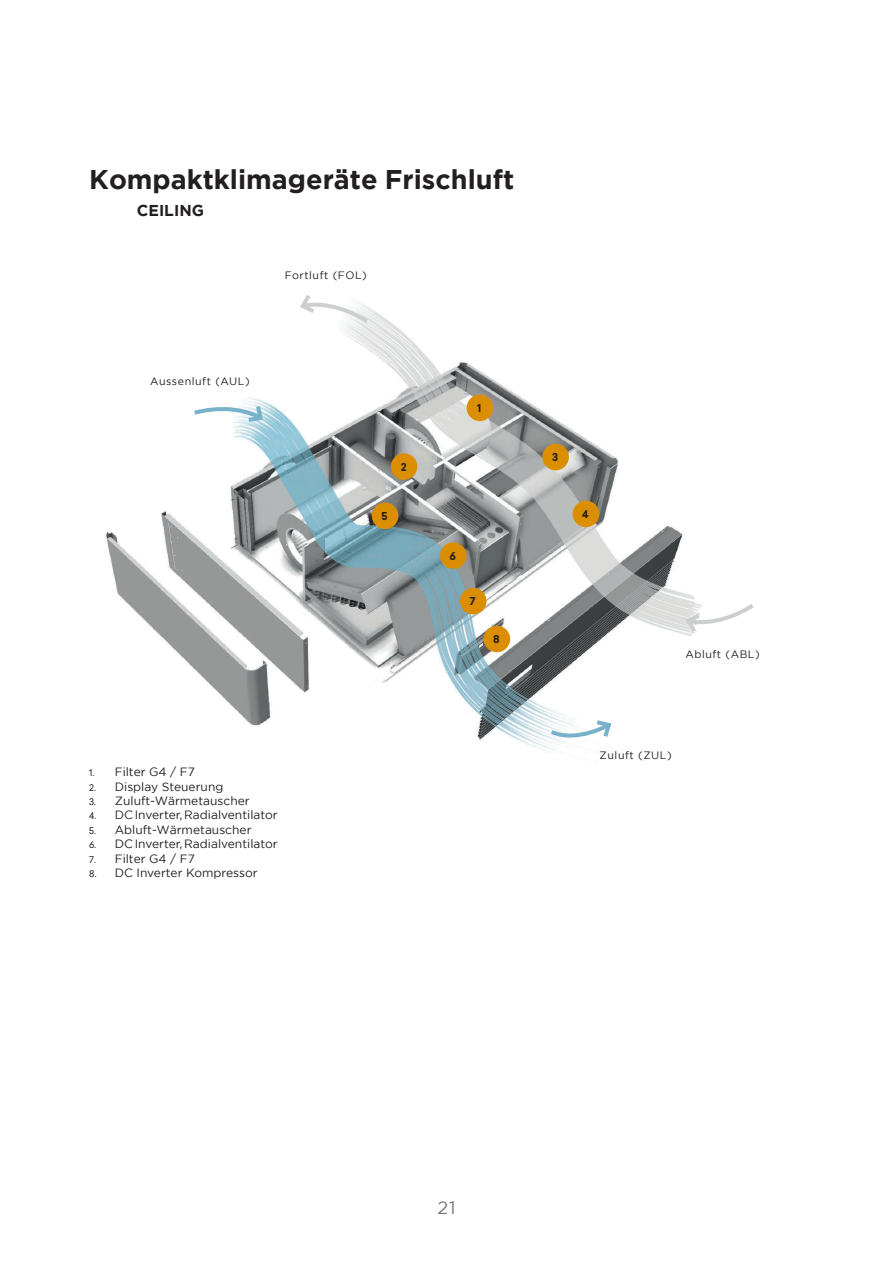
<style>
.page{position:relative;width:893px;height:1263px;background:#fff}
.page>*{position:absolute;margin:0;border:0;box-sizing:border-box;transform-origin:0 0}
.t1{font:700 27px "Gotham";color:#231f20}
.t2{font:18px "Gotham";color:#77777a}
.t3{font:700 15.75px "Gotham";color:#231f20}
.t4{font:12px "Gotham";color:#231f20}
.t5{font:10.65px "Gotham";letter-spacing:.05em;color:#231f20}
.t6{font:700 10.65px "Sailec";color:#231f20}
.s1{font-family:"Sailec";font-size:9px}
</style>
<div class="page">
<img style="left:105px;top:310px;width:590px;height:441px">
<div style="left:460px;top:588px;width:26px;height:26px;background:#db8f00;border-radius:50%"></div>
<div style="left:484px;top:626px;width:26px;height:26px;background:#db8f00;border-radius:50%"></div>
<div style="left:467px;top:395px;width:26px;height:26px;background:#db8f00;border-radius:50%"></div>
<div style="left:391px;top:453px;width:26px;height:27px;background:#db8f00;border-radius:50%"></div>
<div style="left:542px;top:444px;width:27px;height:26px;background:#db8f00;border-radius:50%"></div>
<div style="left:573px;top:501px;width:26px;height:26px;background:#db8f00;border-radius:50%"></div>
<div style="left:372px;top:503px;width:26px;height:26px;background:#db8f00;border-radius:50%"></div>
<div style="left:440px;top:542px;width:27px;height:27px;background:#db8f00;border-radius:50%"></div>
<svg style="left:190px;top:402px;width:75px;height:22px"></svg>
<svg style="left:546px;top:717px;width:68px;height:26px"></svg>
<svg style="left:683px;top:600px;width:71px;height:36px"></svg>
<svg style="left:297px;top:295px;width:76px;height:32px"></svg>
<p class="t1" style="left:89px;top:164px;width:426px">Kompaktklimageräte Frischluft</p>
<p class="t3" style="left:137px;top:202px;width:69px">CEILING</p>
<p class="t5" style="left:285px;top:270px;width:84px">Fortluft (FOL)</p>
<p class="t5" style="left:150px;top:376px;width:101px">Aussenluft (AUL)</p>
<p class="t4" style="left:89px;top:765px;width:107px"><span class="s1">1.</span> Filter G4 / F7</p>
<p class="t4" style="left:89px;top:780px;width:136px"><span class="s1">2.</span> Display Steuerung</p>
<p class="t4" style="left:89px;top:794px;width:162px"><span class="s1">3.</span> Zuluft-Wärmetauscher</p>
<p class="t4" style="left:89px;top:808px;width:190px"><span class="s1">4.</span> DC Inverter, Radialventilator</p>
<p class="t4" style="left:89px;top:823px;width:164px"><span class="s1">5.</span> Abluft-Wärmetauscher</p>
<p class="t4" style="left:89px;top:837px;width:190px"><span class="s1">6.</span> DC Inverter, Radialventilator</p>
<p class="t4" style="left:89px;top:852px;width:107px"><span class="s1">7.</span> Filter G4 / F7</p>
<p class="t4" style="left:89px;top:866px;width:170px"><span class="s1">8.</span> DC Inverter Kompressor</p>
<p class="t6" style="left:401px;top:459px;width:7px">2</p>
<p class="t6" style="left:477px;top:400px;width:6px">1</p>
<p class="t6" style="left:552px;top:450px;width:8px">3</p>
<p class="t6" style="left:382px;top:508px;width:8px">5</p>
<p class="t6" style="left:582px;top:506px;width:8px">4</p>
<p class="t6" style="left:450px;top:548px;width:8px">6</p>
<p class="t6" style="left:470px;top:594px;width:7px">7</p>
<p class="t6" style="left:493px;top:631px;width:8px">8</p>
<p class="t5" style="left:685px;top:648px;width:76px">Abluft (ABL)</p>
<p class="t5" style="left:600px;top:749px;width:74px">Zuluft (ZUL)</p>
<p class="t2" style="left:437px;top:1198px;width:20px">21</p>
</div>
